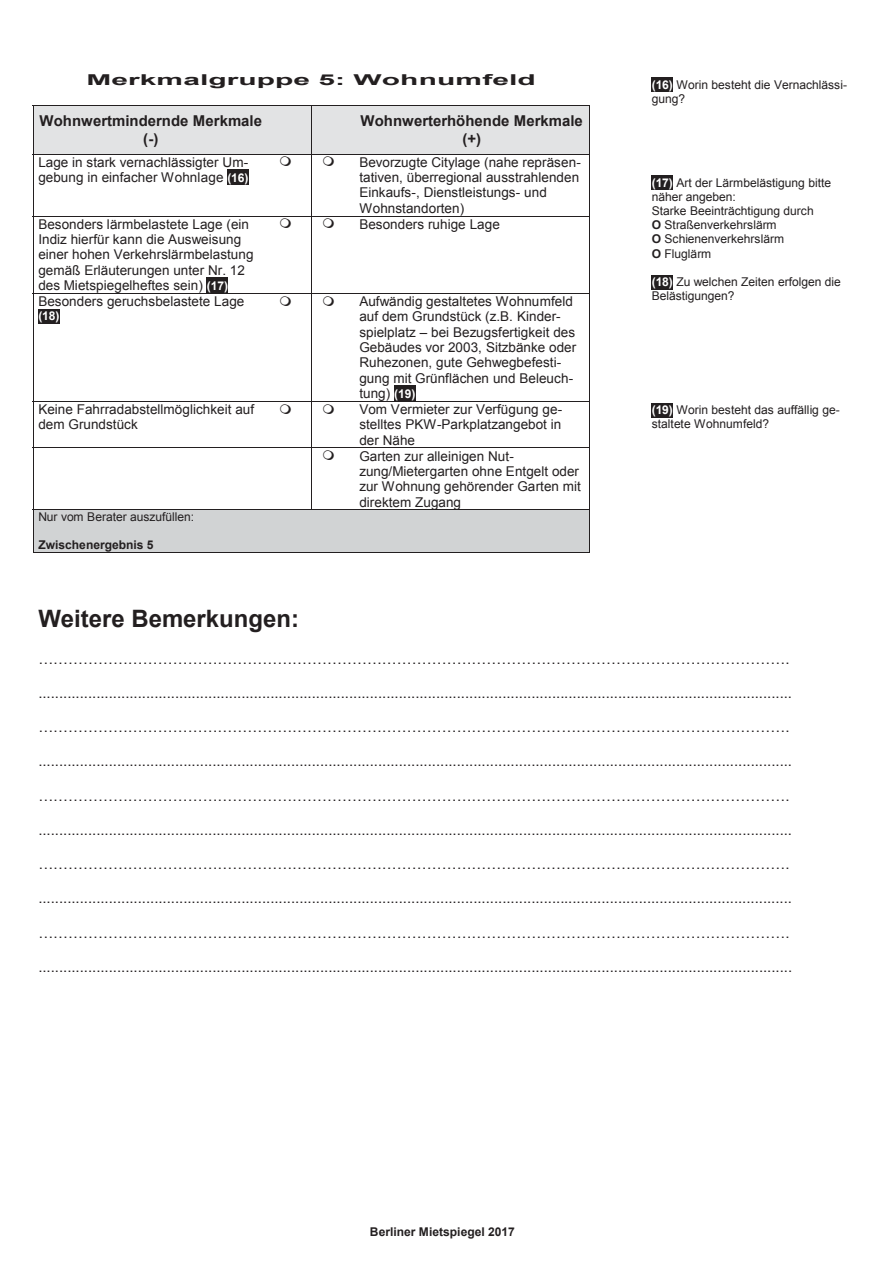
<style>
.page{position:relative;width:893px;height:1264px;background:#fff}
.page>*{position:absolute;margin:0;border:0;box-sizing:border-box;transform-origin:0 0}
.t1{font:700 24px "Arial";color:#231f20}
.t2{font:15px "Arial";color:#231f20}
.t3{font:700 15px/17.9px "Arial";color:#231f20;text-align:center}
.t4{font:700 15px "Arial";color:#231f20;scale:2 1}
.t5{font:13.5px/15.3px "Arial";letter-spacing:.005em;color:#231f20}
.t6{font:12px/14.2px "Arial";letter-spacing:-.005em;color:#231f20}
.t7{font:700 12px "Arial";color:#231f20}
.t8{font:700 12px "Arial";color:#fff}
.s1{font-weight:700;font-size:12px;color:#fff}
.s2{font-weight:700;color:#fff}
.s3{font-weight:700}
</style>
<div class="page">
<div style="left:33px;top:106px;width:236px;height:48px;background:#e2e3e4"></div>
<div style="left:269px;top:106px;width:42px;height:48px;background:#e2e3e4"></div>
<div style="left:312px;top:106px;width:42px;height:48px;background:#e2e3e4"></div>
<div style="left:354px;top:106px;width:235px;height:48px;background:#e2e3e4"></div>
<hr style="left:33px;top:105px;width:557px;height:1px;background:#231f20">
<hr style="left:33px;top:106px;width:1px;height:48px;background:#231f20">
<hr style="left:311px;top:106px;width:1px;height:48px;background:#231f20">
<hr style="left:589px;top:106px;width:1px;height:48px;background:#231f20">
<div style="left:227px;top:170px;width:22px;height:15px;background:#231f20"></div>
<hr style="left:33px;top:154px;width:557px;height:1px;background:#231f20">
<hr style="left:33px;top:154px;width:1px;height:61px;background:#231f20">
<hr style="left:311px;top:154px;width:1px;height:61px;background:#231f20">
<hr style="left:589px;top:154px;width:1px;height:61px;background:#231f20">
<div style="left:207px;top:277px;width:21px;height:16px;background:#231f20"></div>
<hr style="left:33px;top:215px;width:557px;height:1px;background:#231f20">
<hr style="left:33px;top:216px;width:1px;height:77px;background:#231f20">
<hr style="left:311px;top:216px;width:1px;height:77px;background:#231f20">
<hr style="left:589px;top:216px;width:1px;height:77px;background:#231f20">
<div style="left:38px;top:309px;width:22px;height:14px;background:#231f20"></div>
<div style="left:394px;top:385px;width:21px;height:16px;background:#231f20"></div>
<hr style="left:33px;top:293px;width:557px;height:1px;background:#231f20">
<hr style="left:33px;top:293px;width:1px;height:108px;background:#231f20">
<hr style="left:311px;top:293px;width:1px;height:108px;background:#231f20">
<hr style="left:589px;top:293px;width:1px;height:108px;background:#231f20">
<hr style="left:33px;top:401px;width:557px;height:1px;background:#231f20">
<hr style="left:33px;top:401px;width:1px;height:46px;background:#231f20">
<hr style="left:311px;top:401px;width:1px;height:46px;background:#231f20">
<hr style="left:589px;top:401px;width:1px;height:46px;background:#231f20">
<hr style="left:33px;top:447px;width:557px;height:1px;background:#231f20">
<hr style="left:33px;top:448px;width:1px;height:61px;background:#231f20">
<hr style="left:311px;top:448px;width:1px;height:61px;background:#231f20">
<hr style="left:589px;top:448px;width:1px;height:61px;background:#231f20">
<div style="left:38px;top:510px;width:546px;height:14px;background:#d1d3d4"></div>
<div style="left:38px;top:524px;width:546px;height:14px;background:#d1d3d4"></div>
<div style="left:38px;top:538px;width:546px;height:14px;background:#d1d3d4"></div>
<hr style="left:33px;top:509px;width:557px;height:1px;background:#231f20">
<hr style="left:33px;top:510px;width:1px;height:43px;background:#231f20">
<hr style="left:33px;top:552px;width:556px;height:1px;background:#231f20">
<hr style="left:589px;top:510px;width:1px;height:43px;background:#231f20">
<div style="left:652px;top:78px;width:21px;height:14px;background:#231f20"></div>
<div style="left:652px;top:175px;width:21px;height:15px;background:#231f20"></div>
<div style="left:652px;top:275px;width:21px;height:14px;background:#231f20"></div>
<div style="left:652px;top:403px;width:21px;height:14px;background:#231f20"></div>
<p class="t4" style="left:87px;top:71px;width:226px">Merkmalgruppe 5: Wohnumfeld</p>
<p class="t3" style="left:40px;top:112px;width:224px">Wohnwertmindernde Merkmale (-)</p>
<p class="t3" style="left:361px;top:112px;width:224px">Wohnwerterhöhende Merkmale (+)</p>
<p class="t5" style="left:38px;top:154px;width:212px">Lage in stark vernachlässigter Um&shy;gebung in einfacher Wohnlage <span class="s1">(16)</span></p>
<p class="t5" style="left:359px;top:154px;width:223px">Bevorzugte Citylage (nahe repräsen&shy;tativen, überregional ausstrahlenden<br>Einkaufs-, Dienstleistungs- und<br>Wohnstandorten)</p>
<p class="t5" style="left:38px;top:216px;width:217px">Besonders lärmbelastete Lage (ein Indiz hierfür kann die Ausweisung einer hohen Verkehrslärmbelastung gemäß Erläuterungen unter Nr. 12 des Mietspiegelheftes sein) <span class="s1">(17)</span></p>
<p class="t5" style="left:359px;top:216px;width:142px">Besonders ruhige Lage</p>
<p class="t5" style="left:38px;top:294px;width:208px">Besonders geruchsbelastete Lage</p>
<p class="t8" style="left:38px;top:309px;width:23px">(18)</p>
<p class="t5" style="left:359px;top:294px;width:218px">Aufwändig gestaltetes Wohnumfeld auf dem Grundstück (z.B. Kinder&shy;spielplatz – bei Bezugsfertigkeit des<br>Gebäudes vor 2003, Sitzbänke oder<br>Ruhezonen, gute Gehwegbefesti&shy;gung mit Grünflächen und Beleuch&shy;tung) <span class="s1">(19)</span></p>
<p class="t5" style="left:38px;top:401px;width:217px">Keine Fahrradabstellmöglichkeit auf dem Grundstück</p>
<p class="t5" style="left:359px;top:401px;width:223px">Vom Vermieter zur Verfügung ge&shy;stelltes PKW-Parkplatzangebot in der Nähe<br>Garten zur alleinigen Nut&shy;zung/Mietergarten ohne Entgelt oder zur Wohnung gehörender Garten mit direktem Zugang</p>
<p class="t6" style="left:38px;top:510px;width:157px">Nur vom Berater auszufüllen:</p>
<p class="t7" style="left:38px;top:538px;width:117px">Zwischenergebnis 5</p>
<p class="t6" style="left:652px;top:78px;width:197px"><span class="s2">(16)</span> Worin besteht die Vernachlässi&shy;gung?</p>
<p class="t6" style="left:652px;top:175px;width:181px"><span class="s2">(17)</span> Art der Lärmbelästigung bitte näher angeben:<br>Starke Beeinträchtigung durch<br><span class="s3">O</span> Straßenverkehrslärm<br><span class="s3">O</span> Schienenverkehrslärm<br><span class="s3">O</span> Fluglärm</p>
<p class="t6" style="left:652px;top:275px;width:191px"><span class="s2">(18)</span> Zu welchen Zeiten erfolgen die<br>Belästigungen?</p>
<p class="t6" style="left:652px;top:403px;width:190px"><span class="s2">(19)</span> Worin besteht das auffällig ge&shy;staltete Wohnumfeld?</p>
<p class="t1" style="left:38px;top:605px;width:262px">Weitere Bemerkungen:</p>
<p class="t2" style="left:38px;top:650px;width:753px">…………………………………………………………………………………………………………………………………….</p>
<p class="t2" style="left:38px;top:684px;width:755px">......................................................................................................................................................................................</p>
<p class="t2" style="left:38px;top:718px;width:753px">…………………………………………………………………………………………………………………………………….</p>
<p class="t2" style="left:38px;top:752px;width:755px">......................................................................................................................................................................................</p>
<p class="t2" style="left:38px;top:787px;width:753px">…………………………………………………………………………………………………………………………………….</p>
<p class="t2" style="left:38px;top:821px;width:755px">......................................................................................................................................................................................</p>
<p class="t2" style="left:38px;top:855px;width:753px">…………………………………………………………………………………………………………………………………….</p>
<p class="t2" style="left:38px;top:889px;width:755px">......................................................................................................................................................................................</p>
<p class="t2" style="left:38px;top:923px;width:753px">…………………………………………………………………………………………………………………………………….</p>
<p class="t2" style="left:38px;top:958px;width:755px">......................................................................................................................................................................................</p>
<p class="t7" style="left:370px;top:1224px;width:146px">Berliner Mietspiegel 2017</p>
</div>
